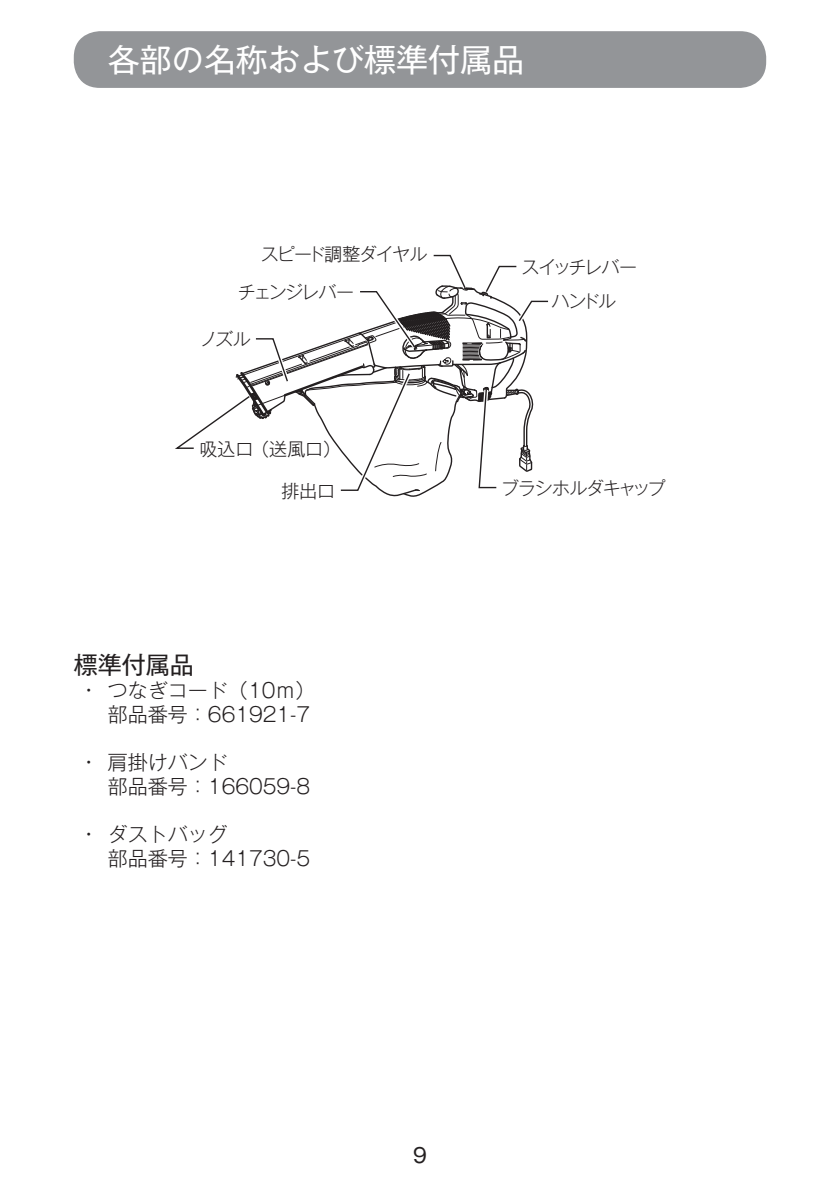
<style>
.page{position:relative;width:840px;height:1191px;background:#fff}
.page>*{position:absolute;margin:0;border:0;box-sizing:border-box;transform-origin:0 0}
.t1{font:32px "Gothic MB101 Pro";color:#fff}
.t2{font:24px "Gothic MB101 Pro";color:#231f20}
.t3{font:300 20px/24px "Gothic MB101 Pro";color:#231f20}
.t4{font:20px "Gothic MB101 Pro";color:#231f20}
.t5{font:300 18px "Gothic MB101 Pro";letter-spacing:-.065em;color:#231f20}
.t6{font:300 18px "Gothic MB101 Pro";letter-spacing:-.1em;color:#231f20}
.t7{font:300 18px "Gothic MB101 Pro";letter-spacing:-.095em;color:#231f20}
</style>
<div class="page">
<div style="left:74px;top:31px;width:691px;height:57px;background:#939598;border-radius:26px"></div>
<svg style="left:175px;top:254px;width:374px;height:243px"></svg>
<h1 class="t1" style="left:108px;top:33px;width:417px">各部の名称および標準付属品</h1>
<p class="t5" style="left:261px;top:239px;width:168px">スピード調整ダイヤル</p>
<p class="t6" style="left:238px;top:277px;width:118px">チェンジレバー</p>
<p class="t5" style="left:200px;top:324px;width:52px">ノズル</p>
<p class="t5" style="left:199px;top:434px;width:143px">吸込口 （送風口）</p>
<p class="t7" style="left:521px;top:252px;width:117px">スイッチレバー</p>
<p class="t5" style="left:551px;top:286px;width:66px">ハンドル</p>
<p class="t5" style="left:281px;top:476px;width:55px">排出口</p>
<p class="t5" style="left:500px;top:473px;width:166px">ブラシホルダキャップ</p>
<p class="t2" style="left:74px;top:644px;width:121px">標準付属品</p>
<p class="t3" style="left:85px;top:676px;width:232px;text-align:right">• つなぎコード（10ｍ）部品番号：661921-7</p>
<p class="t3" style="left:108px;top:748px;width:204px;text-indent:-23px">• 肩掛けバンド<br>部品番号：166059-8</p>
<p class="t3" style="left:108px;top:820px;width:204px;text-indent:-23px">• ダストバッグ<br>部品番号：141730-5</p>
<p class="t4" style="left:413px;top:1139px;width:15px">9</p>
</div>
